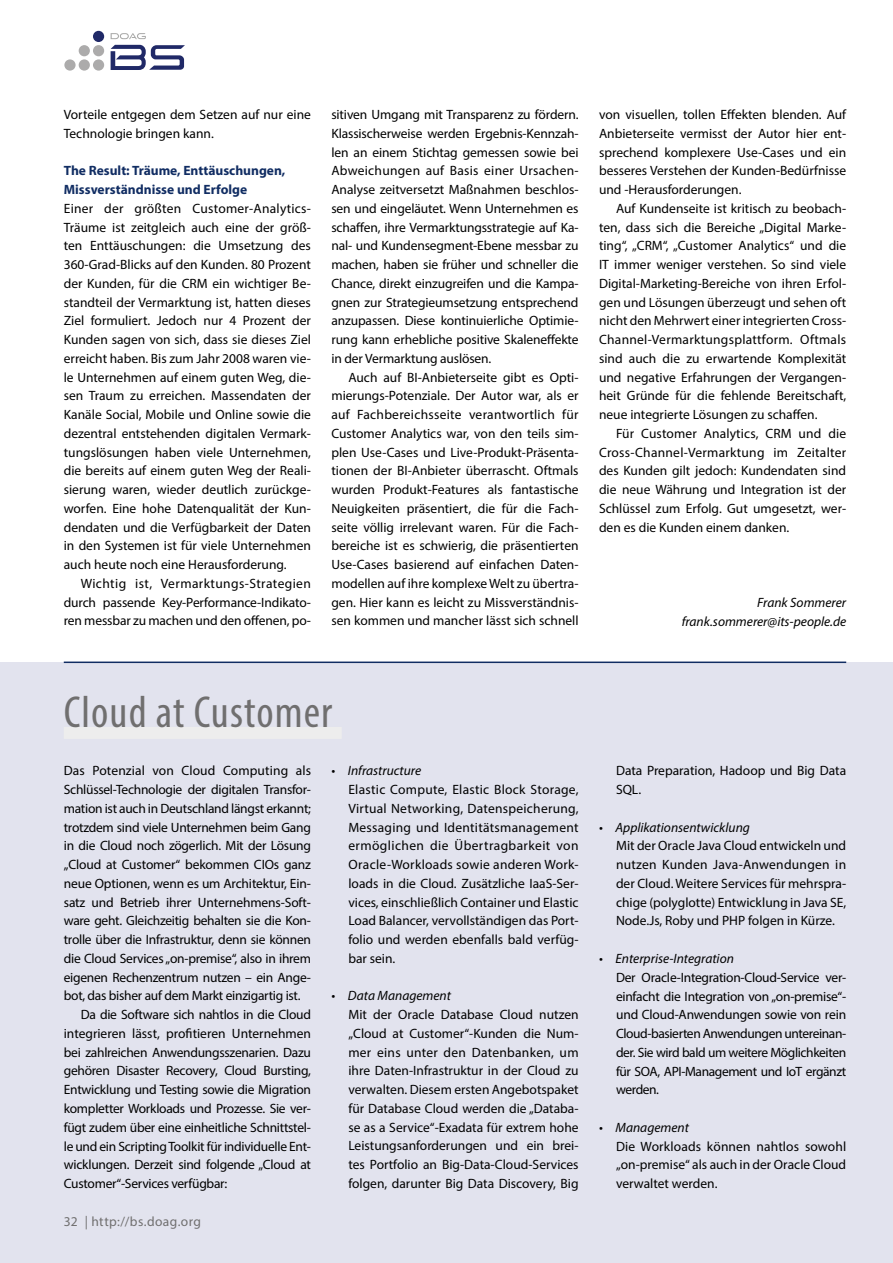
<style>
.page{position:relative;width:893px;height:1263px;background:#fff}
.page>*{position:absolute;margin:0;border:0;box-sizing:border-box;transform-origin:0 0}
.t1{font:condensed 45px "Myriad Pro";letter-spacing:.025em;color:#706f6f}
.t2{font:13.5px/18.8px "Myriad Pro";letter-spacing:-.01em;color:#000;text-align:justify}
.t3{font:italic 13.5px/18.8px "Myriad Pro";color:#000;text-align:right}
.t4{font:700 13.5px/18.8px "Myriad Pro";color:#112d63}
.t5{font:13.5px "Myriad Pro";letter-spacing:.01em;color:#000}
.t6{font:13.5px "Myriad Pro";letter-spacing:.03em;color:#706f6f}
</style>
<div class="page">
<div style="left:93px;top:59px;width:11px;height:12px;background:#acabab;border-radius:50%"></div>
<div style="left:93px;top:31px;width:11px;height:11px;background:#202967;border-radius:50%"></div>
<div style="left:79px;top:45px;width:11px;height:11px;background:#acabab;border-radius:50%"></div>
<div style="left:93px;top:45px;width:11px;height:11px;background:#acabab;border-radius:50%"></div>
<div style="left:64px;top:59px;width:12px;height:12px;background:#acabab;border-radius:50%"></div>
<div style="left:79px;top:59px;width:11px;height:12px;background:#acabab;border-radius:50%"></div>
<svg style="left:111px;top:45px;width:74px;height:25px"></svg>
<svg style="left:111px;top:33px;width:35px;height:6px"></svg>
<div style="left:0;top:662px;width:893px;height:601px;background:#e2e3ee"></div>
<hr style="left:64px;top:661px;width:782px;height:2px;background:#112d63">
<div style="left:64px;top:727px;width:278px;height:12px;background:#ededed"></div>
<p class="t2" style="left:64px;top:105px;width:249px">Vorteile entgegen dem Setzen auf nur eine<br>Technologie bringen kann.</p>
<p class="t4" style="left:64px;top:161px;width:223px">The Result: Träume, Enttäuschungen,<br>Missverständnisse und Erfolge</p>
<p class="t2" style="left:64px;top:199px;width:249px">Einer der größten Customer-Analytics-Träume ist zeitgleich auch eine der größ&shy;ten Enttäuschungen: die Umsetzung des 360-Grad-Blicks auf den Kunden. 80 Prozent der Kunden, für die CRM ein wichtiger Be&shy;standteil der Vermarktung ist, hatten dieses Ziel formuliert. Jedoch nur 4 Prozent der Kunden sagen von sich, dass sie dieses Ziel erreicht haben. Bis zum Jahr 2008 waren vie&shy;le Unternehmen auf einem guten Weg, die&shy;sen Traum zu erreichen. Massendaten der Kanäle Social, Mobile und Online sowie die dezentral entstehenden digitalen Vermark&shy;tungslösungen haben viele Unternehmen, die bereits auf einem guten Weg der Reali&shy;sierung waren, wieder deutlich zurückge&shy;worfen. Eine hohe Datenqualität der Kun&shy;dendaten und die Verfügbarkeit der Daten in den Systemen ist für viele Unternehmen auch heute noch eine Herausforderung.</p>
<p class="t2" style="left:64px;top:574px;width:249px;text-indent:17px">Wichtig ist, Vermarktungs-Strategien durch passende Key-Performance-Indikato&shy;ren messbar zu machen und den offenen, po-</p>
<p class="t2" style="left:331px;top:105px;width:249px">sitiven Umgang mit Transparenz zu fördern.<br>Klassischerweise werden Ergebnis-Kennzah&shy;len an einem Stichtag gemessen sowie bei Abweichungen auf Basis einer Ursachen-Analyse zeitversetzt Maßnahmen beschlos&shy;sen und eingeläutet. Wenn Unternehmen es schaffen, ihre Vermarktungsstrategie auf Ka&shy;nal- und Kundensegment-Ebene messbar zu machen, haben sie früher und schneller die Chance, direkt einzugreifen und die Kampa&shy;gnen zur Strategieumsetzung entsprechend anzupassen. Diese kontinuierliche Optimie&shy;rung kann erhebliche positive Skaleneffekte in der Vermarktung auslösen.</p>
<p class="t2" style="left:331px;top:368px;width:249px;text-indent:17px">Auch auf BI-Anbieterseite gibt es Opti&shy;mierungs-Potenziale. Der Autor war, als er auf Fachbereichsseite verantwortlich für Customer Analytics war, von den teils sim&shy;plen Use-Cases und Live-Produkt-Präsenta&shy;tionen der BI-Anbieter überrascht. Oftmals wurden Produkt-Features als fantastische Neuigkeiten präsentiert, die für die Fach&shy;seite völlig irrelevant waren. Für die Fach&shy;bereiche ist es schwierig, die präsentierten Use-Cases basierend auf einfachen Daten&shy;modellen auf ihre komplexe Welt zu übertra&shy;gen. Hier kann es leicht zu Missverständnis&shy;sen kommen und mancher lässt sich schnell</p>
<p class="t2" style="left:599px;top:105px;width:249px">von visuellen, tollen Effekten blenden. Auf Anbieterseite vermisst der Autor hier ent&shy;sprechend komplexere Use-Cases und ein besseres Verstehen der Kunden-Bedürfnisse und -Herausforderungen.</p>
<p class="t2" style="left:599px;top:199px;width:249px;text-indent:17px">Auf Kundenseite ist kritisch zu beobach&shy;ten, dass sich die Bereiche „Digital Marke&shy;ting“, „CRM“, „Customer Analytics“ und die IT immer weniger verstehen. So sind viele Digital-Marketing-Bereiche von ihren Erfol&shy;gen und Lösungen überzeugt und sehen oft nicht den Mehrwert einer integrierten Cross-Channel-Vermarktungsplattform. Oftmals sind auch die zu erwartende Komplexität und negative Erfahrungen der Vergangen&shy;heit Gründe für die fehlende Bereitschaft, neue integrierte Lösungen zu schaffen.</p>
<p class="t2" style="left:599px;top:424px;width:249px;text-indent:17px">Für Customer Analytics, CRM und die Cross-Channel-Vermarktung im Zeitalter des Kunden gilt jedoch: Kundendaten sind die neue Währung und Integration ist der Schlüssel zum Erfolg. Gut umgesetzt, wer&shy;den es die Kunden einem danken.</p>
<p class="t3" style="left:682px;top:593px;width:166px">Frank Sommerer frank.sommerer@its-people.de</p>
<h1 class="t1" style="left:64px;top:685px;width:270px">Cloud at Customer</h1>
<p class="t3" style="left:331px;top:761px;width:91px">• Infrastructure</p>
<p class="t2" style="left:348px;top:780px;width:232px">Elastic Compute, Elastic Block Storage, Virtual Networking, Datenspeicherung, Messaging und Identitätsmanagement ermöglichen die Übertragbarkeit von Oracle-Workloads sowie anderen Work&shy;loads in die Cloud. Zusätzliche IaaS-Ser&shy;vices, einschließlich Container und Elastic Load Balancer, vervollständigen das Port&shy;folio und werden ebenfalls bald verfüg&shy;bar sein.</p>
<p class="t3" style="left:331px;top:986px;width:121px">• Data Management</p>
<p class="t2" style="left:348px;top:1005px;width:232px">Mit der Oracle Database Cloud nutzen „Cloud at Customer“-Kunden die Num&shy;mer eins unter den Datenbanken, um ihre Daten-Infrastruktur in der Cloud zu verwalten. Diesem ersten Angebotspaket für Database Cloud werden die „Databa&shy;se as a Service“-Exadata für extrem hohe Leistungsanforderungen und ein brei&shy;tes Portfolio an Big-Data-Cloud-Services folgen, darunter Big Data Discovery, Big</p>
<p class="t5" style="left:64px;top:762px;width:249px">Das Potenzial von Cloud Computing als</p>
<p class="t2" style="left:64px;top:780px;width:249px">Schlüssel-Technologie der digitalen Transfor-</p>
<p class="t2" style="left:64px;top:799px;width:249px">mation ist auch in Deutschland längst erkannt;</p>
<p class="t2" style="left:64px;top:817px;width:249px">trotzdem sind viele Unternehmen beim Gang</p>
<p class="t2" style="left:64px;top:836px;width:249px">in die Cloud noch zögerlich. Mit der Lösung</p>
<p class="t2" style="left:64px;top:855px;width:249px">„Cloud at Customer“ bekommen CIOs ganz</p>
<p class="t2" style="left:64px;top:874px;width:249px">neue Optionen, wenn es um Architektur, Ein-</p>
<p class="t2" style="left:64px;top:892px;width:249px">satz und Betrieb ihrer Unternehmens-Soft-</p>
<p class="t2" style="left:64px;top:911px;width:249px">ware geht. Gleichzeitig behalten sie die Kon-</p>
<p class="t2" style="left:64px;top:930px;width:249px">trolle über die Infrastruktur, denn sie können</p>
<p class="t2" style="left:64px;top:949px;width:249px">die Cloud Services „on-premise“, also in ihrem</p>
<p class="t2" style="left:64px;top:967px;width:249px">eigenen Rechenzentrum nutzen – ein Ange-</p>
<p class="t2" style="left:64px;top:986px;width:238px">bot, das bisher auf dem Markt einzigartig ist.</p>
<p class="t2" style="left:81px;top:1005px;width:232px">Da die Software sich nahtlos in die Cloud</p>
<p class="t2" style="left:64px;top:1024px;width:249px">integrieren lässt, profitieren Unternehmen</p>
<p class="t2" style="left:64px;top:1042px;width:249px">bei zahlreichen Anwendungsszenarien. Dazu</p>
<p class="t2" style="left:64px;top:1061px;width:249px">gehören Disaster Recovery, Cloud Bursting,</p>
<p class="t2" style="left:64px;top:1080px;width:249px">Entwicklung und Testing sowie die Migration</p>
<p class="t2" style="left:64px;top:1099px;width:249px">kompletter Workloads und Prozesse. Sie ver-</p>
<p class="t2" style="left:64px;top:1117px;width:249px">fügt zudem über eine einheitliche Schnittstel-</p>
<p class="t2" style="left:64px;top:1136px;width:249px">le und ein Scripting Toolkit für individuelle Ent-</p>
<p class="t2" style="left:64px;top:1155px;width:249px">wicklungen. Derzeit sind folgende „Cloud at</p>
<p class="t2" style="left:64px;top:1174px;width:165px">Customer“-Services verfügbar:</p>
<p class="t6" style="left:64px;top:1213px;width:139px">32 | http://bs.doag.org</p>
<p class="t2" style="left:616px;top:761px;width:232px">Data Preparation, Hadoop und Big Data<br>SQL.</p>
<p class="t3" style="left:599px;top:817px;width:153px">• Applikationsentwicklung</p>
<p class="t2" style="left:616px;top:836px;width:232px">Mit der Oracle Java Cloud entwickeln und nutzen Kunden Java-Anwendungen in der Cloud. Weitere Services für mehrspra&shy;chige (polyglotte) Entwicklung in Java SE, Node.Js, Roby und PHP folgen in Kürze.</p>
<p class="t3" style="left:599px;top:949px;width:136px">• Enterprise-Integration</p>
<p class="t2" style="left:616px;top:968px;width:232px">Der Oracle-Integration-Cloud-Service ver&shy;einfacht die Integration von „on-premise“- und Cloud-Anwendungen sowie von rein Cloud-basierten Anwendungen untereinan&shy;der. Sie wird bald um weitere Möglichkeiten für SOA, API-Management und IoT ergänzt werden.</p>
<p class="t3" style="left:599px;top:1118px;width:91px">• Management</p>
<p class="t2" style="left:616px;top:1136px;width:232px">Die Workloads können nahtlos sowohl „on-premise“ als auch in der Oracle Cloud verwaltet werden.</p>
</div>
